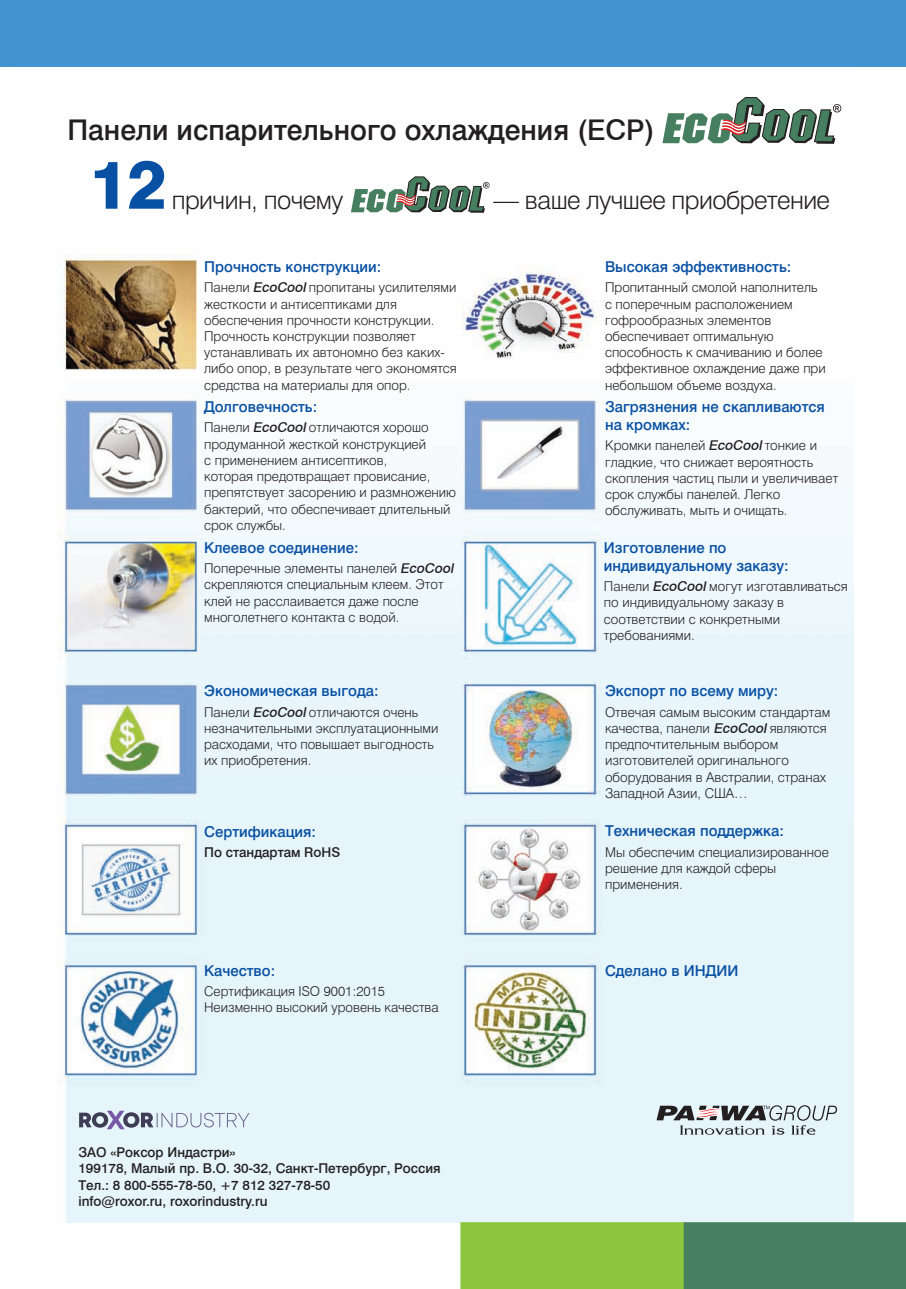
<style>
.page{position:relative;width:906px;height:1289px;background:#fff}
.page>*{position:absolute;margin:0;border:0;box-sizing:border-box;transform-origin:0 0}
.t1{font:800 67.5px "Swiss 721 BT";color:#0850a3}
.t2{font:500 28.5px "Swis 721 Md BT Rusbyme";color:#231f20}
.t3{font:300 25.5px "Swis 721 Lt BT Rusbyme";letter-spacing:-.02em;color:#231f20}
.t4{font:500 15px/18px "Swis 721 Md BT Rusbyme";color:#0850a3}
.t5{font:300 13.5px/16.2px "Swis 721 Lt BT Rusbyme";color:#231f20}
.t6{font:500 13.5px "Swis 721 Md BT Rusbyme";color:#231f20}
.s1{font-family:"Swis 721 Md BT Rusbyme";font-weight:500;font-style:italic}
</style>
<div class="page">
<img style="left:58px;top:107px;width:795px;height:1115px">
<svg style="left:351px;top:177px;width:138px;height:36px"></svg>
<div style="left:0;top:0;width:906px;height:67px;background:#4194d0"></div>
<div style="left:683px;top:1222px;width:222px;height:66px;background:#458060"></div>
<div style="left:682px;top:1222px;width:224px;height:66px;border:2px solid #458060"></div>
<div style="left:461px;top:1222px;width:222px;height:66px;background:#8bc63e"></div>
<div style="left:460px;top:1222px;width:224px;height:66px;border:2px solid #8bc63e"></div>
<svg style="left:79px;top:1110px;width:170px;height:19px;background:#b8c0cf"></svg>
<svg style="left:656px;top:1105px;width:181px;height:29px;background:#b0b8bc"></svg>
<svg style="left:662px;top:97px;width:179px;height:47px"></svg>
<p class="t2" style="left:67px;top:112px;width:589px">Панели испарительного охлаждения (ECP)</p>
<p class="t1" style="left:89px;top:144px;width:80px">12</p>
<p class="t3" style="left:172px;top:184px;width:173px">причин, почему</p>
<p class="t3" style="left:493px;top:184px;width:338px">— ваше лучшее приобретение</p>
<p class="t4" style="left:204px;top:257px;width:179px">Прочность конструкции:</p>
<p class="t5" style="left:204px;top:279px;width:254px">Панели <span class="s1">EcoCool</span>пропитаны усилителями жесткости и антисептиками для обеспечения прочности конструкции.<br>Прочность конструкции позволяет устанавливать их автономно без каких&shy;либо опор, в результате чего экономятся средства на материалы для опор.</p>
<p class="t4" style="left:204px;top:397px;width:115px">Долговечность:</p>
<p class="t5" style="left:204px;top:419px;width:253px">Панели <span class="s1">EcoCool</span>отличаются хорошо продуманной жесткой конструкцией<br>с применением антисептиков,<br>которая предотвращает провисание, препятствует засорению и размножению бактерий, что обеспечивает длительный срок службы.</p>
<p class="t4" style="left:204px;top:538px;width:156px">Клеевое соединение:</p>
<p class="t5" style="left:204px;top:560px;width:253px">Поперечные элементы панелей <span class="s1">EcoCool </span>скрепляются специальным клеем. Этот клей не расслаивается даже после многолетнего контакта с водой.</p>
<p class="t4" style="left:204px;top:682px;width:176px">Экономическая выгода:</p>
<p class="t5" style="left:204px;top:703px;width:236px">Панели <span class="s1">EcoCool</span>отличаются очень незначительными эксплуатационными расходами, что повышает выгодность их приобретения.</p>
<p class="t4" style="left:204px;top:822px;width:113px">Сертификация:</p>
<p class="t6" style="left:204px;top:844px;width:138px">По стандартам RoHS</p>
<p class="t4" style="left:605px;top:257px;width:188px">Высокая эффективность:</p>
<p class="t5" style="left:605px;top:279px;width:222px">Пропитанный смолой наполнитель с поперечным расположением гофрообразных элементов обеспечивает оптимальную способность к смачиванию и более эффективное охлаждение даже при небольшом объеме воздуха.</p>
<p class="t4" style="left:605px;top:397px;width:221px">Загрязнения не скапливаются на кромках:</p>
<p class="t5" style="left:605px;top:437px;width:235px">Кромки панелей <span class="s1">EcoCool</span>тонкие и гладкие, что снижает вероятность скопления частиц пыли и увеличивает срок службы панелей. Легко обслуживать, мыть и очищать.</p>
<p class="t4" style="left:604px;top:538px;width:186px">Изготовление по индивидуальному заказу:</p>
<p class="t5" style="left:604px;top:578px;width:245px">Панели <span class="s1">EcoCool</span>могут изготавливаться по индивидуальному заказу в соответствии с конкретными требованиями.</p>
<p class="t4" style="left:605px;top:682px;width:175px">Экспорт по всему миру:</p>
<p class="t5" style="left:605px;top:703px;width:227px">Отвечая самым высоким стандартам качества, панели <span class="s1">EcoCool</span>являются предпочтительным выбором изготовителей оригинального оборудования в Австралии, странах<br>Западной Азии, США…</p>
<p class="t4" style="left:605px;top:821px;width:180px">Техническая поддержка:</p>
<p class="t5" style="left:605px;top:843px;width:225px">Мы обеспечим специализированное решение для каждой сферы применения.</p>
<p class="t4" style="left:204px;top:961px;width:73px">Качество:</p>
<p class="t5" style="left:204px;top:983px;width:182px">Сертификация ISO 9001:2015</p>
<p class="t5" style="left:204px;top:999px;width:236px">Неизменно высокий уровень качества</p>
<p class="t4" style="left:605px;top:961px;width:135px">Сделано в ИНДИИ</p>
<p class="t6" style="left:78px;top:1144px;width:159px">ЗАО «Роксор Индастри»</p>
<p class="t6" style="left:78px;top:1160px;width:364px">199178, Малый пр. В.О. 30-32, Санкт-Петербург, Россия</p>
<p class="t6" style="left:78px;top:1176px;width:253px">Тел.: 8 800-555-78-50, +7 812 327-78-50</p>
<p class="t6" style="left:78px;top:1192px;width:191px">info@roxor.ru, roxorindustry.ru</p>
</div>
